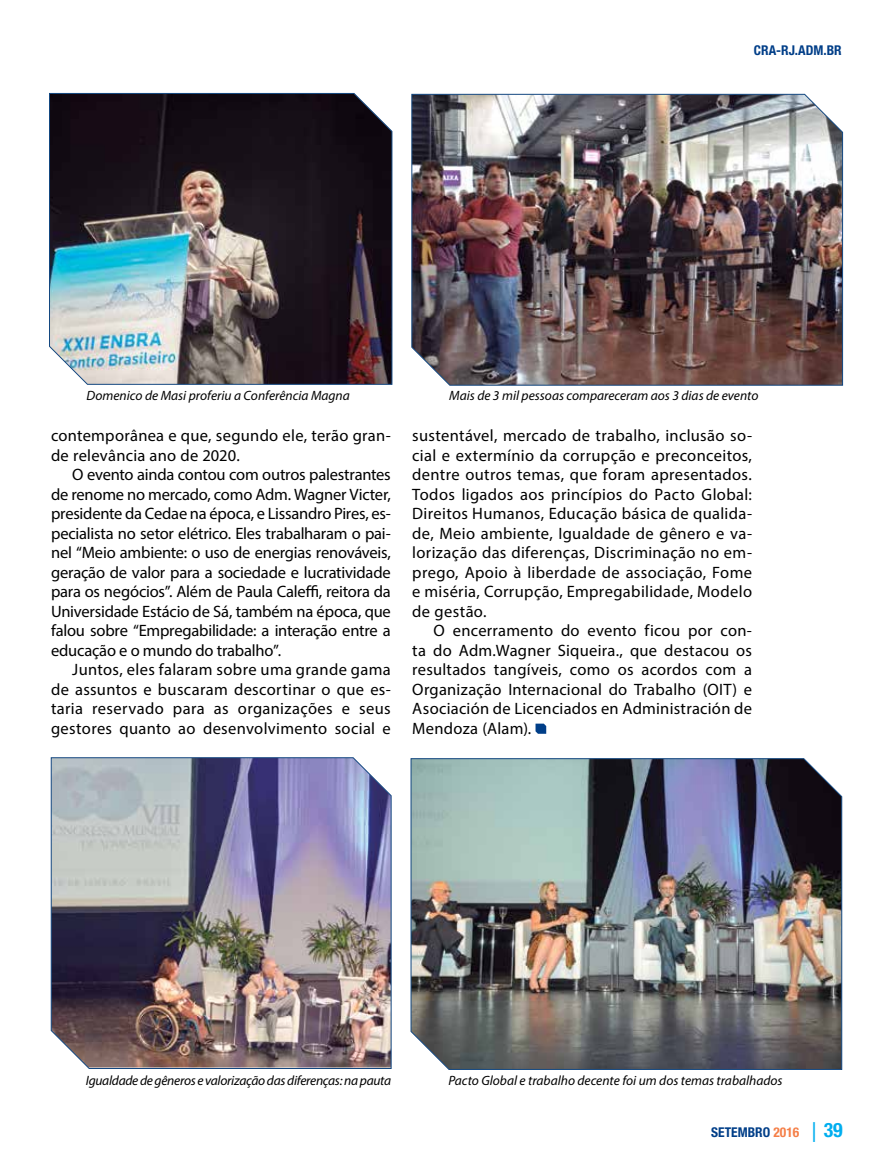
<style>
.page{position:relative;width:893px;height:1170px;background:#fff}
.page>*{position:absolute;margin:0;border:0;box-sizing:border-box;transform-origin:0 0}
.t1{font:16.5px/19.5px "Myriad Pro";letter-spacing:.02em;color:#000;text-align:justify}
.t2{font:italic 13.5px "Myriad Pro";color:#000}
.t3{font:italic 13.5px "Myriad Pro";letter-spacing:-.02em;color:#000}
.t4{font:700 condensed 13.5px "Helvetica Neue LT Pro";color:#003e88}
.s1{color:#f57f48}
.s2{font-family:"Optima";font-stretch:normal;font-size:19.8px;color:#00aeef}
.s3{font-family:"Helvetica Neue LT Std";font-size:19.8px;color:#00aeef}
</style>
<div class="page">
<svg style="left:535px;top:723px;width:11px;height:10px"></svg>
<img style="left:411px;top:94px;width:432px;height:291px">
<img style="left:411px;top:758px;width:431px;height:311px">
<img style="left:49px;top:93px;width:343px;height:292px">
<img style="left:51px;top:757px;width:341px;height:311px">
<p class="t4" style="left:754px;top:42px;width:89px">CRA-RJ.ADM.BR</p>
<p class="t2" style="left:87px;top:387px;width:265px">Domenico de Masi proferiu a Conferência Magna</p>
<p class="t1" style="left:51px;top:425px;width:341px">contemporânea e que, segundo ele, terão gran&shy;de relevância ano de 2020.</p>
<p class="t1" style="left:51px;top:464px;width:341px;text-indent:21px">O evento ainda contou com outros palestrantes de renome no mercado, como Adm. Wagner Victer, presidente da Cedae na época, e Lissandro Pires, es&shy;pecialista no setor elétrico. Eles trabalharam o pai&shy;nel “Meio ambiente: o uso de energias renováveis, geração de valor para a sociedade e lucratividade para os negócios”. Além de Paula Caleffi, reitora da Universidade Estácio de Sá, também na época, que falou sobre “Empregabilidade: a interação entre a educação e o mundo do trabalho”.</p>
<p class="t1" style="left:51px;top:659px;width:341px;text-indent:21px">Juntos, eles falaram sobre uma grande gama de assuntos e buscaram descortinar o que es&shy;taria reservado para as organizações e seus gestores quanto ao desenvolvimento social e</p>
<p class="t2" style="left:449px;top:387px;width:311px">Mais de 3 mil pessoas compareceram aos 3 dias de evento</p>
<p class="t1" style="left:412px;top:425px;width:341px">sustentável, mercado de trabalho, inclusão so&shy;cial e extermínio da corrupção e preconceitos, dentre outros temas, que foram apresentados.<br>Todos ligados aos princípios do Pacto Global:<br>Direitos Humanos, Educação básica de qualida&shy;de, Meio ambiente, Igualdade de gênero e va&shy;lorização das diferenças, Discriminação no em&shy;prego, Apoio à liberdade de associação, Fome e miséria, Corrupção, Empregabilidade, Modelo de gestão.</p>
<p class="t1" style="left:412px;top:620px;width:341px;text-indent:21px">O encerramento do evento ficou por con&shy;ta do Adm.Wagner Siqueira., que destacou os resultados tangíveis, como os acordos com a Organização Internacional do Trabalho (OIT) e Asociación de Licenciados en Administración de Mendoza (Alam).</p>
<p class="t3" style="left:86px;top:1071px;width:307px">Igualdade de gêneros e valorização das diferenças: na pauta</p>
<p class="t2" style="left:448px;top:1071px;width:336px">Pacto Global e trabalho decente foi um dos temas trabalhados</p>
<p class="t4" style="left:711px;top:1124px;width:133px">SETEMBRO <span class="s1">2016</span> <span class="s2">|</span> <span class="s3">39</span></p>
</div>
